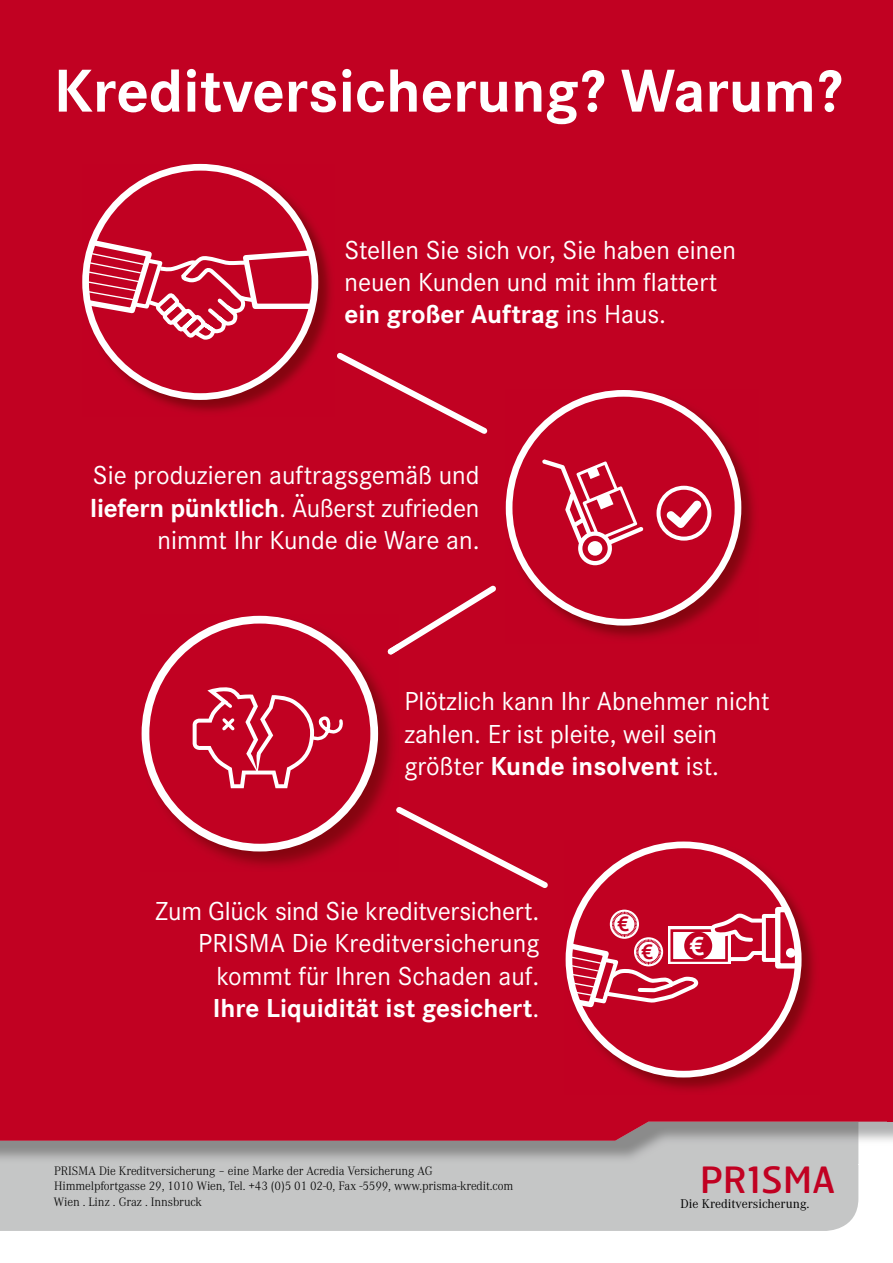
<style>
.page{position:relative;width:893px;height:1263px;background:#fff}
.page>*{position:absolute;margin:0;border:0;box-sizing:border-box;transform-origin:0 0}
.t1{font:700 62.85px "Corporate S";color:#fff}
.t2{font:36.15px "Hermes";color:#c10122}
.t3{font:27px/32.4px "Corporate S";color:#fff;text-align:right}
.t4{font:700 25.35px "PT Sans";color:#fff}
.t5{font:700 20.4px "PT Sans";color:#c10122}
.t6{font:13.05px "Corporate A";color:#000}
.t7{font:300 12.75px/15.3px "Corporate A";letter-spacing:-.01em;color:#000}
.s1{font-weight:700}
</style>
<div class="page">
<div style="left:0;top:1164px;width:859px;height:67px;background:#c5c6c6"></div>
<div style="left:0;top:0;width:893px;height:1141px;background:#c10122"></div>
<svg style="left:332px;top:348px;width:160px;height:91px;background:#c51231"></svg>
<img style="left:505px;top:389px;width:254px;height:254px">
<div style="left:509px;top:393px;width:229px;height:229px;background:#c10122;border-radius:50%"></div>
<div style="left:506px;top:390px;width:235px;height:235px;border:7px solid #fff;border-radius:50%"></div>
<svg style="left:542px;top:459px;width:101px;height:106px"></svg>
<div style="left:656px;top:486px;width:55px;height:55px;border:4px solid #fff;border-radius:50%"></div>
<svg style="left:666px;top:500px;width:36px;height:28px"></svg>
<img style="left:565px;top:841px;width:254px;height:254px">
<div style="left:569px;top:845px;width:229px;height:229px;background:#c10122;border-radius:50%"></div>
<div style="left:566px;top:841px;width:235px;height:236px;border:7px solid #fff;border-radius:50%"></div>
<div style="left:610px;top:910px;width:29px;height:29px;background:#fff;border-radius:50%"></div>
<div style="left:762px;top:914px;width:18px;height:48px;border:4px solid #fff"></div>
<svg style="left:775px;top:907px;width:23px;height:61px"></svg>
<div style="left:786px;top:948px;width:9px;height:10px;background:#fff;border-radius:50%"></div>
<svg style="left:569px;top:911px;width:198px;height:100px"></svg>
<img style="left:83px;top:164px;width:252px;height:252px">
<div style="left:86px;top:167px;width:229px;height:230px;background:#c10122;border-radius:50%"></div>
<div style="left:82px;top:164px;width:236px;height:236px;border:7px solid #fff;border-radius:50%"></div>
<svg style="left:86px;top:234px;width:229px;height:111px"></svg>
<img style="left:141px;top:615px;width:258px;height:257px">
<svg style="left:396px;top:806px;width:152px;height:82px;background:#c61533"></svg>
<svg style="left:387px;top:585px;width:109px;height:70px;background:#c71937"></svg>
<div style="left:145px;top:620px;width:229px;height:228px;background:#c10122;border-radius:50%"></div>
<div style="left:142px;top:616px;width:236px;height:235px;border:8px solid #fff;border-radius:50%"></div>
<svg style="left:193px;top:687px;width:150px;height:101px"></svg>
<div style="left:888px;top:0;width:5px;height:1122px;background:#c10122"></div>
<div style="left:0;top:0;width:11px;height:11px;background:#c10122"></div>
<div style="left:881px;top:0;width:12px;height:11px;background:#c10122"></div>
<h1 class="t1" style="left:54px;top:47px;width:790px">Kreditversicherung? Warum?</h1>
<p class="t3" style="left:344px;top:232px;width:393px;text-align:left">Stellen Sie sich vor, Sie haben einen neuen Kunden und mit ihm flattert <span class="s1">ein großer Auftrag</span> ins Haus.</p>
<p class="t3" style="left:90px;top:458px;width:391px">Sie produzieren auftragsgemäß und <span class="s1">liefern pünktlich</span>. Äußerst zufrieden nimmt Ihr Kunde die Ware an.</p>
<p class="t3" style="left:404px;top:684px;width:367px;text-align:left">Plötzlich kann Ihr Abnehmer nicht zahlen. Er ist pleite, weil sein größter <span class="s1">Kunde insolvent</span> ist.</p>
<p class="t3" style="left:155px;top:894px;width:386px">Zum Glück sind Sie kreditversichert.<br>PRISMA Die Kreditversicherung kommt für Ihren Schaden auf.<br><span class="s1">Ihre Liquidität ist gesichert</span>.</p>
<p class="t7" style="left:54px;top:1163px;width:461px">PRISMA Die Kreditversicherung – eine Marke der Acredia Versicherung AG<br>Himmelpfortgasse 29, 1010 Wien, Tel. +43 (0)5 01 02-0, Fax -5599, www.prisma-kredit.com<br>Wien . Linz . Graz . Innsbruck</p>
<p class="t5" style="left:617px;top:911px;width:13px">€</p>
<p class="t5" style="left:641px;top:938px;width:13px">€</p>
<p class="t4" style="left:690px;top:929px;width:16px">€</p>
<h2 class="t2" style="left:700px;top:1156px;width:137px">PR1SMA</h2>
<p class="t6" style="left:681px;top:1195px;width:130px">Die Kreditversicherung.</p>
</div>
